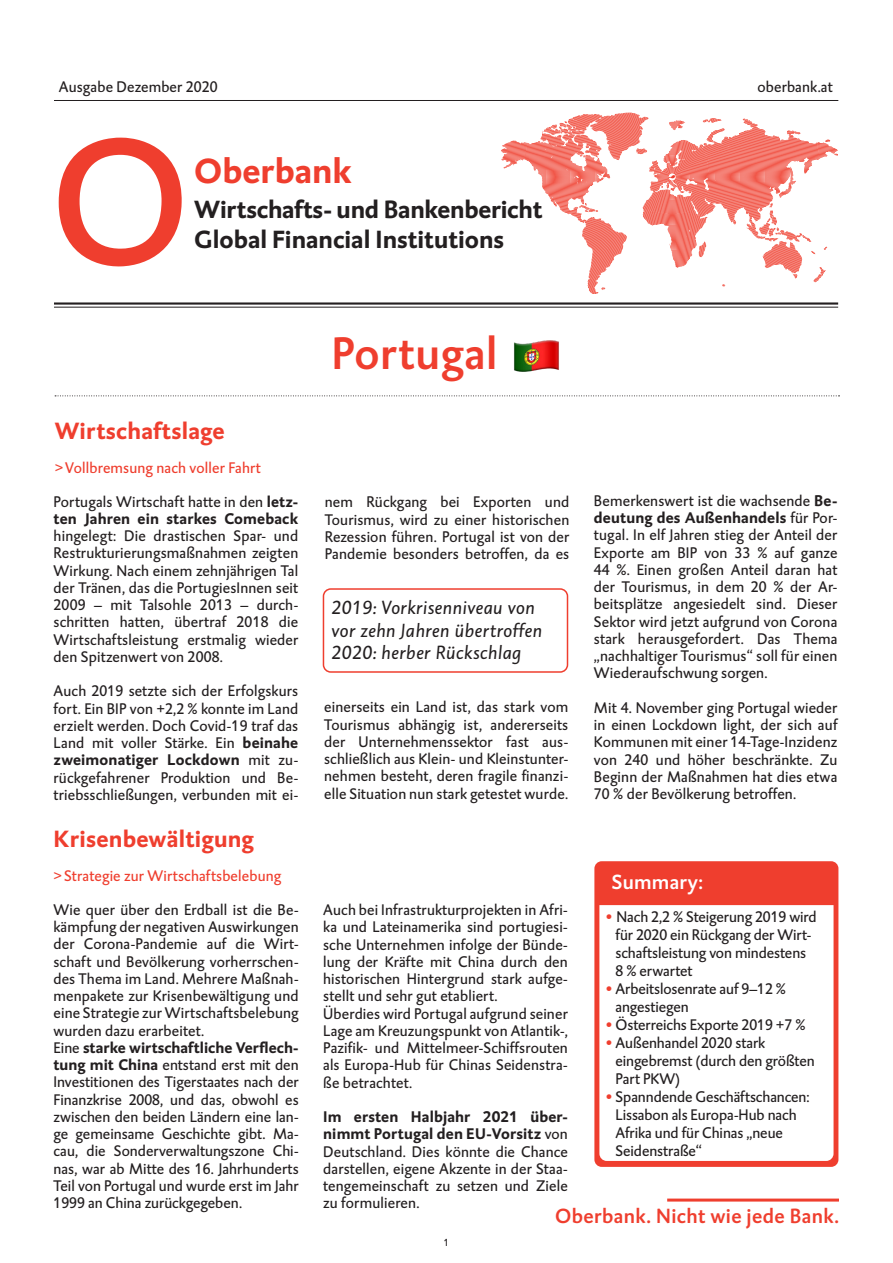
<style>
.page{position:relative;width:893px;height:1263px;background:#fff}
.page>*{position:absolute;margin:0;border:0;box-sizing:border-box;transform-origin:0 0}
.t1{font:46.5px "DTL Caspari T Medium";letter-spacing:.01em;color:#ef3e2e}
.t2{font:700 35.55px "DTL Caspari T";color:#ef3e2e}
.t3{font:700 25.35px/30.5px "DTL Caspari T";color:#231f20}
.t4{font:700 24px "DTL Caspari T";letter-spacing:.01em;color:#ef3e2e}
.t5{font:21px "DTL Caspari T Medium";letter-spacing:.015em;color:#ef3e2e}
.t6{font:21px "DTL Caspari T Medium";letter-spacing:.01em;color:#fff}
.t7{font:italic 19.5px/22.5px "DTL Caspari T";letter-spacing:.03em;color:#231f20}
.t8{font:15.75px/17.2px "DTL Caspari T";letter-spacing:.01em;color:#231f20;text-align:justify}
.t9{font:700 15.75px/17.2px "DTL Caspari T";letter-spacing:.01em;color:#231f20}
.t10{font:15.75px "DTL Caspari T";letter-spacing:.01em;color:#ef3e2e}
.t11{font:10.5px "DTL Caspari T";color:#231f20}
.s1{font-weight:400}
.s2{font-weight:700}
.s3{color:#ef3e2e}
</style>
<div class="page">
<hr style="left:54px;top:100px;width:784px;height:1px;background:#231f20">
<hr style="left:667px;top:1198px;width:172px;height:3px;background:#ef3e2e">
<svg style="left:59px;top:137px;width:123px;height:130px"></svg>
<hr style="left:54px;top:307px;width:784px;height:1px;background:#231f20">
<hr style="left:54px;top:302px;width:784px;height:3px;background:#231f20">
<svg style="left:55px;top:395px;width:784px;height:1px"></svg>
<div style="left:323px;top:588px;width:245px;height:85px;border:2px solid #ef3e2e;border-radius:7px"></div>
<svg style="left:493px;top:124px;width:346px;height:181px"></svg>
<svg style="left:554px;top:112px;width:236px;height:183px"></svg>
<div style="left:594px;top:861px;width:244px;height:306px;background:#ef3e2e;border-radius:7px"></div>
<div style="left:599px;top:905px;width:234px;height:256px;background:#fff"></div>
<p class="t8" style="left:59px;top:78px;width:160px">Ausgabe Dezember 2020</p>
<p class="t8" style="left:757px;top:78px;width:77px">oberbank.at</p>
<h2 class="t2" style="left:194px;top:147px;width:159px">Oberbank</h2>
<h3 class="t3" style="left:194px;top:193px;width:350px">Wirtschafts- und Bankenbericht<br>Global Financial Institutions</h3>
<h3 class="t4" style="left:55px;top:414px;width:172px">Wirtschaftslage</h3>
<p class="t10" style="left:55px;top:458px;width:208px">&gt;Vollbremsung nach voller Fahrt</p>
<p class="t9" style="left:54px;top:492px;width:246px"><span class="s1">Portugals Wirtschaft hatte in den</span> letz&shy;ten Jahren ein starkes Comeback</p>
<p class="t8" style="left:54px;top:527px;width:246px">hingelegt: Die drastischen Spar- und Restrukturierungsmaßnahmen zeigten Wirkung. Nach einem zehnjährigen Tal der Tränen, das die PortugiesInnen seit 2009 – mit Talsohle 2013 – durch&shy;schritten hatten, übertraf 2018 die Wirtschaftsleistung erstmalig wieder den Spitzenwert von 2008.</p>
<p class="t8" style="left:54px;top:682px;width:246px">Auch 2019 setzte sich der Erfolgskurs fort. Ein BIP von +2,2 % konnte im Land erzielt werden. Doch Covid-19 traf das Land mit voller Stärke. Ein <span class="s2">beinahe zweimonatiger Lockdown</span> mit zu&shy;rückgefahrener Produktion und Be&shy;triebsschließungen, verbunden mit ei-</p>
<h3 class="t4" style="left:53px;top:822px;width:202px">Krisenbewältigung</h3>
<p class="t10" style="left:53px;top:866px;width:229px">&gt;Strategie zur Wirtschaftsbelebung</p>
<h1 class="t1" style="left:332px;top:324px;width:167px">Portugal</h1>
<p class="t8" style="left:325px;top:494px;width:246px">nem Rückgang bei Exporten und Tourismus, wird zu einer historischen Rezession führen. Portugal ist von der Pandemie besonders betroffen, da es</p>
<p class="t7" style="left:331px;top:596px;width:212px">2019: Vorkrisenniveau von vor zehn Jahren übertroffen<br>2020: herber Rückschlag</p>
<p class="t8" style="left:324px;top:698px;width:246px">einerseits ein Land ist, das stark vom Tourismus abhängig ist, andererseits der Unternehmenssektor fast aus&shy;schließlich aus Klein- und Kleinstunter&shy;nehmen besteht, deren fragile finanzi&shy;elle Situation nun stark getestet wurde.</p>
<p class="t8" style="left:594px;top:492px;width:245px">Bemerkenswert ist die wachsende <span class="s2">Be&shy;deutung des Außenhandels</span> für Por&shy;tugal. In elf Jahren stieg der Anteil der Exporte am BIP von 33 % auf ganze 44 %. Einen großen Anteil daran hat der Tourismus, in dem 20 % der Ar&shy;beitsplätze angesiedelt sind. Dieser Sektor wird jetzt aufgrund von Corona stark herausgefordert. Das Thema „nachhaltiger Tourismus“ soll für einen Wiederaufschwung sorgen.</p>
<p class="t8" style="left:594px;top:699px;width:245px">Mit 4. November ging Portugal wieder in einen Lockdown light, der sich auf Kommunen mit einer 14-Tage-Inzidenz von 240 und höher beschränkte. Zu Beginn der Maßnahmen hat dies etwa 70 % der Bevölkerung betroffen.</p>
<h3 class="t6" style="left:611px;top:869px;width:93px">Summary:</h3>
<p class="t8" style="left:53px;top:901px;width:247px;text-align:left">Wie quer über den Erdball ist die Be&shy;kämpfung der negativen Auswirkungen der Corona-Pandemie auf die Wirt&shy;schaft und Bevölkerung vorherrschen&shy;des Thema im Land. Mehrere Maßnah&shy;menpakete zur Krisenbewältigung und eine Strategie zur Wirtschaftsbelebung wurden dazu erarbeitet.<br>Eine <span class="s2">starke wirtschaftliche Verflech&shy;tung mit China</span> entstand erst mit den Investitionen des Tigerstaates nach der Finanzkrise 2008, und das, obwohl es zwischen den beiden Ländern eine lan&shy;ge gemeinsame Geschichte gibt. Ma&shy;cau, die Sonderverwaltungszone Chi&shy;nas, war ab Mitte des 16. Jahrhunderts Teil von Portugal und wurde erst im Jahr 1999 an China zurückgegeben.</p>
<p class="t8" style="left:323px;top:901px;width:246px;text-align:left">Auch bei Infrastrukturprojekten in Afri&shy;ka und Lateinamerika sind portugiesi&shy;sche Unternehmen infolge der Bünde&shy;lung der Kräfte mit China durch den historischen Hintergrund stark aufge&shy;stellt und sehr gut etabliert.<br>Überdies wird Portugal aufgrund seiner Lage am Kreuzungspunkt von Atlantik-, Pazifik- und Mittelmeer-Schiffsrouten als Europa-Hub für Chinas Seidenstra&shy;ße betrachtet.</p>
<p class="t8" style="left:616px;top:908px;width:203px;line-height:18px;text-align:left;text-indent:-11px"><span class="s3">•</span> Nach 2,2 % Steigerung 2019 wird für 2020 ein Rückgang der Wirt&shy;schaftsleistung von mindestens<br>8 % erwartet</p>
<p class="t8" style="left:616px;top:980px;width:172px;line-height:18px;text-indent:-11px"><span class="s3">•</span> Arbeitslosenrate auf 9–12 % angestiegen</p>
<p class="t8" style="left:605px;top:1016px;width:202px"><span class="s3">•</span> Österreichs Exporte 2019 +7 %</p>
<p class="t8" style="left:616px;top:1034px;width:201px;line-height:18px;text-align:left;text-indent:-11px"><span class="s3">•</span> Außenhandel 2020 stark eingebremst (durch den größten<br>Part PKW)</p>
<p class="t8" style="left:616px;top:1088px;width:196px;line-height:18px;text-align:left;text-indent:-11px"><span class="s3">•</span> Spanndende Geschäftschancen:<br>Lissabon als Europa-Hub nach<br>Afrika und für Chinas „neue<br>Seidenstraße“</p>
<p class="t8" style="left:323px;top:1108px;width:246px"><span class="s2">Im ersten Halbjahr 2021 über&shy;nimmt Portugal den EU-Vorsitz</span> von Deutschland. Dies könnte die Chance darstellen, eigene Akzente in der Staa&shy;tengemeinschaft zu setzen und Ziele zu formulieren.</p>
<h3 class="t5" style="left:555px;top:1202px;width:285px">Oberbank. Nicht wie jede Bank.</h3>
<p class="t11" style="left:444px;top:1236px;width:7px">1</p>
</div>
